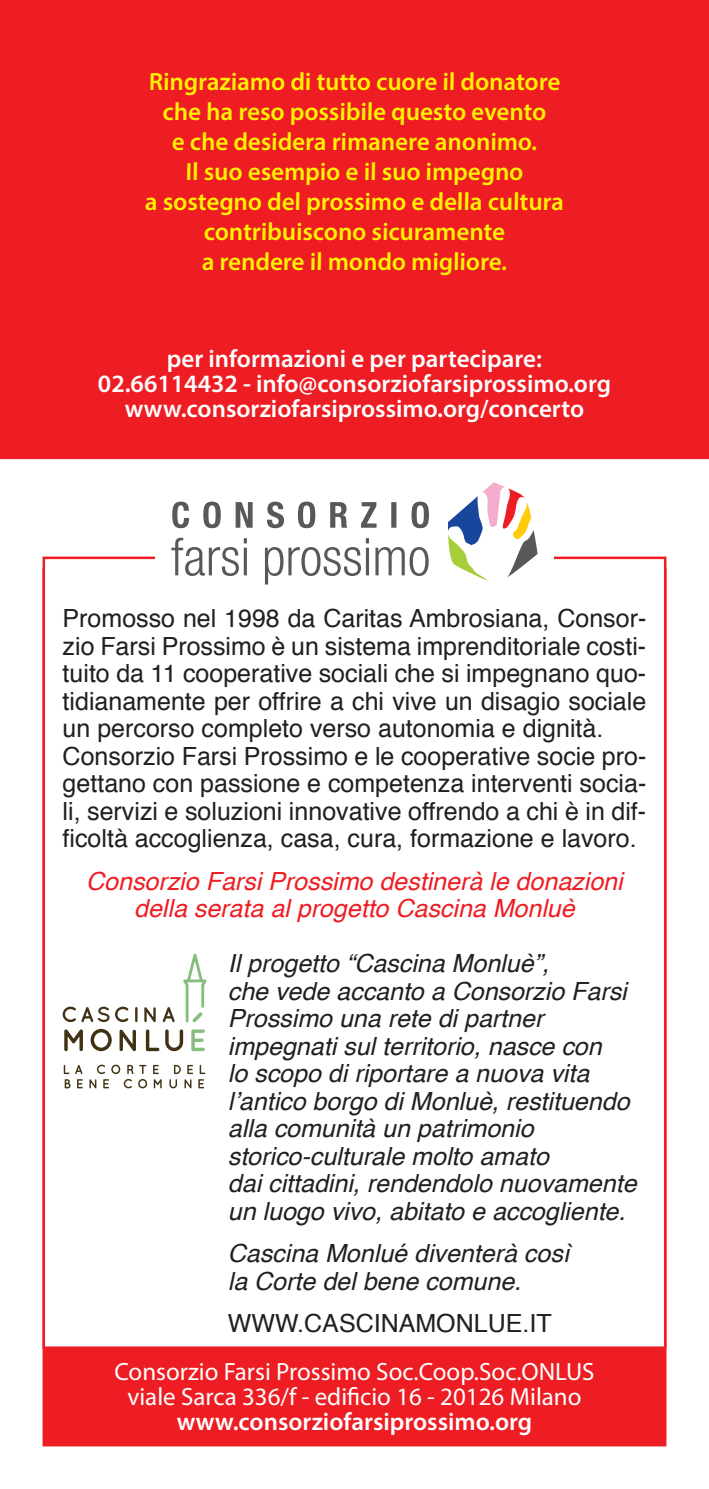
<style>
.page{position:relative;width:709px;height:1489px;background:#fff}
.page>*{position:absolute;margin:0;border:0;box-sizing:border-box;transform-origin:0 0}
.t1{font:25px/27.5px "Helvetica";color:#231f20}
.t2{font:italic 25px/27.5px "Helvetica";color:#231f20}
.t3{font:600 25px/30px "Myriad Pro";color:#fff101;text-align:center}
.t4{font:600 25px/25px "Myriad Pro";color:#fff;text-align:center}
.t5{font:25px/25px "Myriad Pro";color:#fff;text-align:center}
.t6{font:italic 25px/27.5px "Helvetica";color:#ee1d23;text-align:center}
</style>
<div class="page">
<div style="left:0;top:0;width:709px;height:459px;background:#ee1d23"></div>
<div style="left:43px;top:568px;width:623px;height:878px;background:#ee1d23"></div>
<div style="left:43px;top:556px;width:623px;height:792px;background:#fff;border:2px solid #ee1d23"></div>
<svg style="left:64px;top:1064px;width:19px;height:24px"></svg>
<svg style="left:89px;top:1064px;width:58px;height:24px"></svg>
<svg style="left:153px;top:1064px;width:9px;height:24px"></svg>
<svg style="left:169px;top:1064px;width:36px;height:24px"></svg>
<svg style="left:64px;top:1029px;width:19px;height:22px"></svg>
<svg style="left:91px;top:1028px;width:21px;height:23px"></svg>
<svg style="left:119px;top:1029px;width:17px;height:22px"></svg>
<svg style="left:146px;top:1029px;width:13px;height:22px"></svg>
<svg style="left:165px;top:1029px;width:18px;height:22px"></svg>
<svg style="left:191px;top:1029px;width:14px;height:22px"></svg>
<svg style="left:63px;top:1006px;width:65px;height:16px"></svg>
<svg style="left:135px;top:1007px;width:2px;height:15px"></svg>
<svg style="left:144px;top:1007px;width:12px;height:15px"></svg>
<svg style="left:163px;top:1007px;width:12px;height:15px"></svg>
<svg style="left:183px;top:953px;width:24px;height:69px"></svg>
<div style="left:155px;top:489px;width:399px;height:100px;background:#fff"></div>
<svg style="left:448px;top:482px;width:89px;height:99px"></svg>
<svg style="left:171px;top:537px;width:257px;height:47px"></svg>
<svg style="left:172px;top:501px;width:257px;height:27px"></svg>
<p class="t3" style="left:145px;top:66px;width:421px">Ringraziamo di tutto cuore il donatore che ha reso possibile questo evento<br>e che desidera rimanere anonimo.<br>Il suo esempio e il suo impegno<br>a sostegno del prossimo e della cultura contribuiscono sicuramente<br>a rendere il mondo migliore.</p>
<p class="t4" style="left:98px;top:345px;width:514px">per informazioni e per partecipare:<br>02.66114432 - info@consorziofarsiprossimo.org www.consorziofarsiprossimo.org/concerto</p>
<p class="t1" style="left:63px;top:605px;width:585px">Promosso nel 1998 da Caritas Ambrosiana, Consor&shy;zio Farsi Prossimo è un sistema imprenditoriale costi&shy;tuito da 11 cooperative sociali che si impegnano quo&shy;tidianamente per offrire a chi vive un disagio sociale un percorso completo verso autonomia e dignità.<br>Consorzio Farsi Prossimo e le cooperative socie pro&shy;gettano con passione e competenza interventi socia&shy;li, servizi e soluzioni innovative offrendo a chi è in dif&shy;ficoltà accoglienza, casa, cura, formazione e lavoro.</p>
<p class="t6" style="left:86px;top:867px;width:538px">Consorzio Farsi Prossimo destinerà le donazioni della serata al progetto Cascina Monluè</p>
<p class="t2" style="left:228px;top:950px;width:410px">Il progetto “Cascina Monluè”,<br>che vede accanto a Consorzio Farsi Prossimo una rete di partner impegnati sul territorio, nasce con<br>lo scopo di riportare a nuova vita l’antico borgo di Monluè, restituendo alla comunità un patrimonio storico-culturale molto amato<br>dai cittadini, rendendolo nuovamente un luogo vivo, abitato e accogliente.</p>
<p class="t2" style="left:228px;top:1240px;width:343px">Cascina Monlué diventerà così la Corte del bene comune.</p>
<p class="t1" style="left:228px;top:1310px;width:325px">WWW.CASCINAMONLUE.IT</p>
<p class="t5" style="left:114px;top:1358px;width:482px">Consorzio Farsi Prossimo Soc.Coop.Soc.ONLUS viale Sarca 336/f - edificio 16 - 20126 Milano</p>
<p class="t4" style="left:177px;top:1408px;width:357px">www.consorziofarsiprossimo.org</p>
</div>
